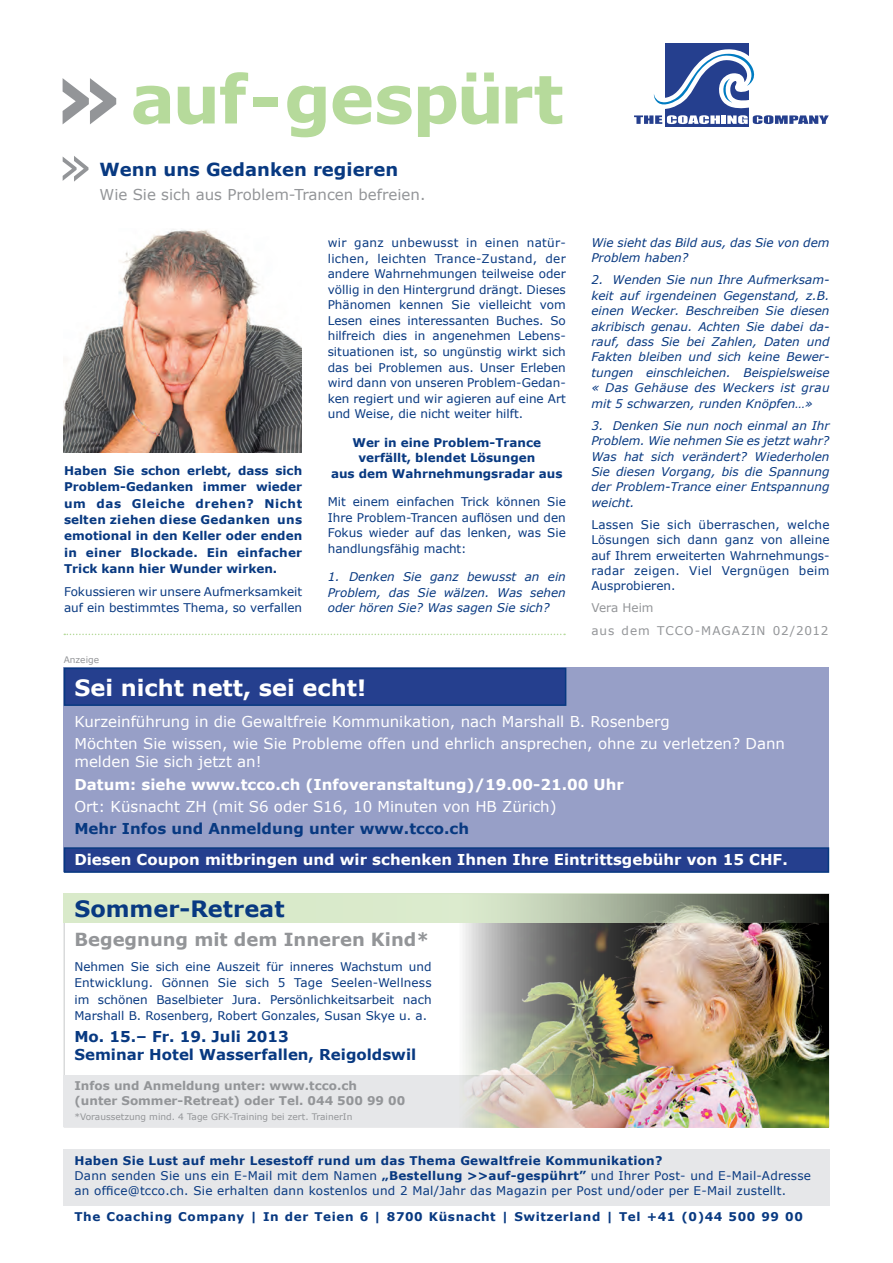
<style>
.page{position:relative;width:893px;height:1263px;background:#fff}
.page>*{position:absolute;margin:0;border:0;box-sizing:border-box;transform-origin:0 0}
.t1{font:700 67.05px "Verdana";letter-spacing:-.02em;color:#b6da9b}
.t2{font:54px "Verdana";color:#939598}
.t3{font:700 22.5px "Verdana";color:#fff}
.t4{font:700 22.5px "Verdana";color:#083981}
.t5{font:700 18px "Verdana";color:#939598}
.t6{font:700 18px "Verdana";color:#083981}
.t7{font:15px/22.2px "Verdana";color:#fff}
.t8{font:700 15px "Verdana";color:#fff}
.t9{font:700 15px/18px "Verdana";color:#083981}
.t10{font:15px "Verdana";color:#939598}
.t11{font:12px/15.6px "Verdana";color:#083981;text-align:justify}
.t12{font:italic 12px/15.5px "Verdana";color:#083981;text-align:justify}
.t13{font:700 12px/16.4px "Verdana";color:#083981;text-align:justify}
.t14{font:12px/15px "Verdana";letter-spacing:.02em;color:#083981}
.t15{font:700 12px "Verdana";letter-spacing:.05em;color:#083981}
.t16{font:700 12px/15px "Verdana";color:#939598}
.t17{font:12px "Verdana";letter-spacing:.065em;color:#939598}
.t18{font:12px "Verdana";color:#939598}
.t19{font:9px "Verdana";color:#939598}
.s1{font-size:89.4px;color:#939598}
.s2{font-weight:700}
</style>
<div class="page">
<div style="left:665px;top:43px;width:84px;height:84px;background:#253f8e"></div>
<svg style="left:634px;top:49px;width:195px;height:75px"></svg>
<svg style="left:64px;top:634px;width:501px;height:1px"></svg>
<img style="left:64px;top:229px;width:238px;height:224px">
<div style="left:64px;top:1149px;width:766px;height:56px;background:#e6e7e9"></div>
<div style="left:64px;top:1075px;width:765px;height:51px;background:#e6e7e9"></div>
<img style="left:460px;top:923px;width:369px;height:204px">
<svg style="left:64px;top:893px;width:765px;height:30px;background:#b7c4ab"></svg>
<div style="left:64px;top:668px;width:765px;height:204px;background:#979fc7"></div>
<div style="left:64px;top:847px;width:765px;height:26px;background:#253f8e;border:2px solid #083981"></div>
<div style="left:64px;top:668px;width:502px;height:38px;background:#253f8e;border:2px solid #083981"></div>
<h1 class="t1" style="left:50px;top:55px;width:515px"><span class="s1">»</span>auf-gespürt</h1>
<h2 class="t2" style="left:58px;top:132px;width:36px">»</h2>
<h3 class="t6" style="left:100px;top:157px;width:300px">Wenn uns Gedanken regieren</h3>
<p class="t10" style="left:100px;top:185px;width:327px">Wie Sie sich aus Problem-Trancen befreien.</p>
<p class="t13" style="left:64px;top:462px;width:240px">Haben Sie schon erlebt, dass sich Problem-Gedanken immer wieder um das Gleiche drehen? Nicht selten ziehen diese Gedanken uns emotional in den Keller oder enden in einer Blockade. Ein einfacher Trick kann hier Wunder wirken.</p>
<p class="t11" style="left:64px;top:584px;width:240px;line-height:16.4px">Fokussieren wir unsere Aufmerksamkeit auf ein bestimmtes Thema, so verfallen</p>
<p class="t19" style="left:64px;top:654px;width:37px">Anzeige</p>
<p class="t11" style="left:328px;top:235px;width:240px">wir ganz unbewusst in einen natür&shy;lichen, leichten Trance-Zustand, der andere Wahrnehmungen teilweise oder völlig in den Hintergrund drängt. Dieses Phänomen kennen Sie vielleicht vom Lesen eines interessanten Buches. So hilfreich dies in angenehmen Lebens&shy;situationen ist, so ungünstig wirkt sich das bei Problemen aus. Unser Erleben wird dann von unseren Problem-Gedan&shy;ken regiert und wir agieren auf eine Art und Weise, die nicht weiter hilft.</p>
<p class="t13" style="left:331px;top:435px;width:233px;line-height:15.6px;text-align:center">Wer in eine Problem-Trance verfällt, blendet Lösungen<br>aus dem Wahrnehmungsradar aus</p>
<p class="t11" style="left:328px;top:494px;width:240px">Mit einem einfachen Trick können Sie Ihre Problem-Trancen auflösen und den Fokus wieder auf das lenken, was Sie handlungsfähig macht:</p>
<p class="t12" style="left:328px;top:569px;width:240px">1. Denken Sie ganz bewusst an ein Problem, das Sie wälzen. Was sehen oder hören Sie? Was sagen Sie sich?</p>
<p class="t12" style="left:591px;top:235px;width:240px">Wie sieht das Bild aus, das Sie von dem<br>Problem haben?</p>
<p class="t12" style="left:591px;top:272px;width:240px">2. Wenden Sie nun Ihre Aufmerksam&shy;keit auf irgendeinen Gegenstand, z.B. einen Wecker. Beschreiben Sie diesen akribisch genau. Achten Sie dabei da&shy;rauf, dass Sie bei Zahlen, Daten und Fakten bleiben und sich keine Bewer&shy;tungen einschleichen. Beispielsweise « Das Gehäuse des Weckers ist grau mit 5 schwarzen, runden Knöpfen…»</p>
<p class="t12" style="left:591px;top:418px;width:240px">3. Denken Sie nun noch einmal an Ihr Problem. Wie nehmen Sie es jetzt wahr?<br>Was hat sich verändert? Wiederholen Sie diesen Vorgang, bis die Spannung der Problem-Trance einer Entspannung weicht.</p>
<p class="t11" style="left:591px;top:517px;width:240px">Lassen Sie sich überraschen, welche Lösungen sich dann ganz von alleine auf Ihrem erweiterten Wahrnehmungs&shy;radar zeigen. Viel Vergnügen beim Ausprobieren.</p>
<p class="t18" style="left:591px;top:600px;width:64px">Vera Heim</p>
<p class="t17" style="left:591px;top:622px;width:239px">aus dem TCCO-MAGAZIN 02/2012</p>
<h3 class="t3" style="left:74px;top:673px;width:293px">Sei nicht nett, sei echt!</h3>
<p class="t7" style="left:74px;top:711px;width:712px">Kurzeinführung in die Gewaltfreie Kommunikation, nach Marshall B. Rosenberg<br>Möchten Sie wissen, wie Sie Probleme offen und ehrlich ansprechen, ohne zu verletzen? Dann</p>
<p class="t7" style="left:74px;top:751px;width:189px">melden Sie sich jetzt an!</p>
<p class="t8" style="left:74px;top:774px;width:551px">Datum: siehe www.tcco.ch (Infoveranstaltung)/19.00-21.00 Uhr</p>
<p class="t7" style="left:74px;top:795px;width:484px">Ort: Küsnacht ZH (mit S6 oder S16, 10 Minuten von HB Zürich)</p>
<p class="t9" style="left:74px;top:820px;width:396px">Mehr Infos und Anmeldung unter www.tcco.ch</p>
<p class="t8" style="left:74px;top:850px;width:715px">Diesen Coupon mitbringen und wir schenken Ihnen Ihre Eintrittsgebühr von 15 CHF.</p>
<h3 class="t4" style="left:74px;top:894px;width:212px">Sommer-Retreat</h3>
<h3 class="t5" style="left:74px;top:927px;width:356px">Begegnung mit dem Inneren Kind*</h3>
<p class="t11" style="left:74px;top:958px;width:359px;line-height:16.5px">Nehmen Sie sich eine Auszeit für inneres Wachstum und Entwicklung. Gönnen Sie sich 5 Tage Seelen-Wellness im schönen Baselbieter Jura. Persönlichkeitsarbeit nach Marshall B. Rosenberg, Robert Gonzales, Susan Skye u. a.</p>
<p class="t9" style="left:74px;top:1028px;width:343px">Mo. 15.– Fr. 19. Juli 2013<br>Seminar Hotel Wasserfallen, Reigoldswil</p>
<p class="t16" style="left:74px;top:1078px;width:332px">Infos und Anmeldung unter: www.tcco.ch<br>(unter Sommer-Retreat) oder Tel. 044 500 99 00</p>
<p class="t19" style="left:74px;top:1111px;width:279px">*Voraussetzung mind. 4 Tage GFK-Training bei zert. TrainerIn</p>
<p class="t14" style="left:74px;top:1153px;width:738px"><span class="s2">Haben Sie Lust auf mehr Lesestoff rund um das Thema Gewaltfreie Kommunikation?<br></span>Dann senden Sie uns ein E-Mail mit dem Namen <span class="s2">„Bestellung &gt;&gt;auf-gespührt”</span> und Ihrer Post- und E-Mail-Adresse an office@tcco.ch. Sie erhalten dann kostenlos und 2 Mal/Jahr das Magazin per Post und/oder per E-Mail zustellt.</p>
<p class="t15" style="left:74px;top:1208px;width:730px">The Coaching Company | In der Teien 6 | 8700 Küsnacht | Switzerland | Tel +41 (0)44 500 99 00</p>
</div>
